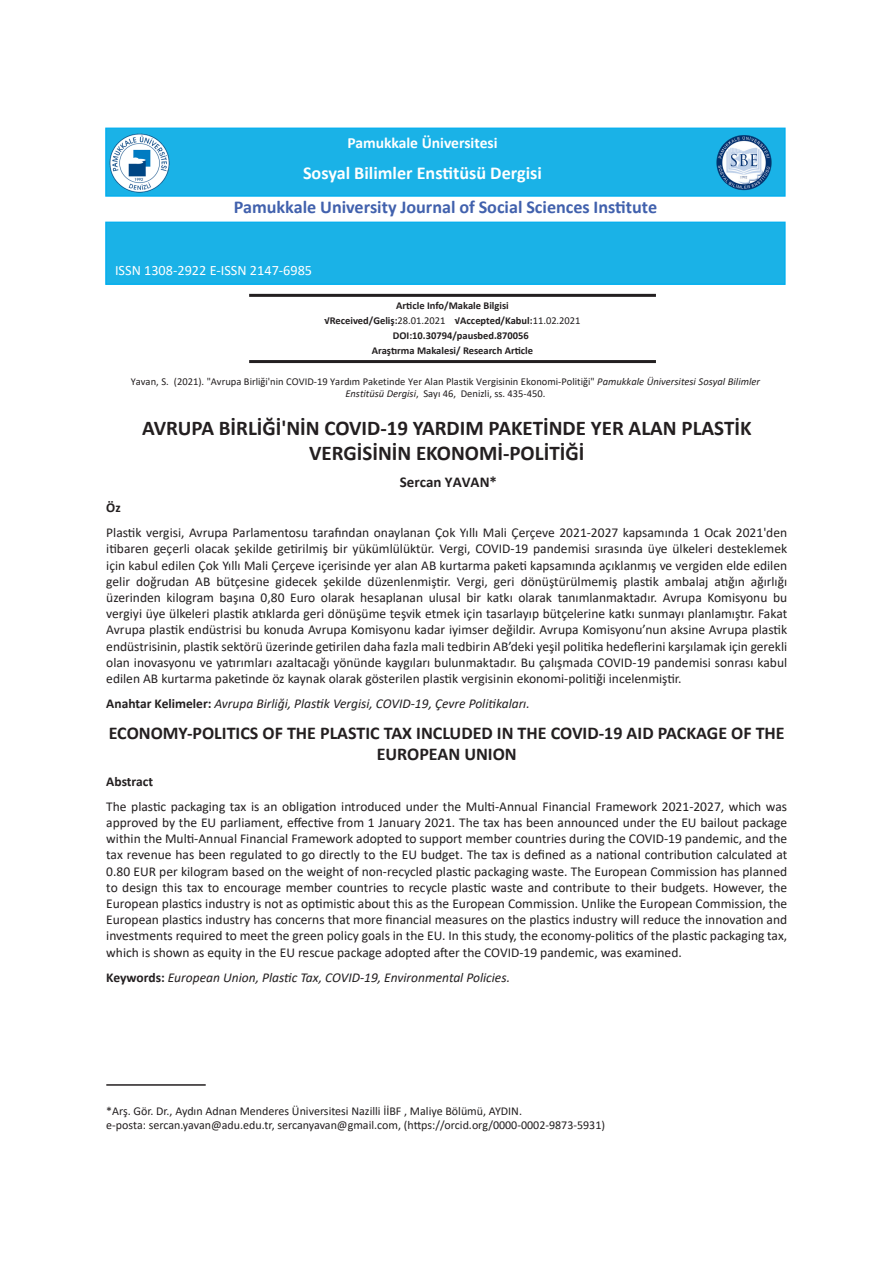
<style>
.page{position:relative;width:893px;height:1263px;background:#fff}
.page>*{position:absolute;margin:0;border:0;box-sizing:border-box;transform-origin:0 0}
.t1{font:700 21px/25.2px "Calibri";color:#231f20;text-align:center}
.t2{font:700 18.15px "Calibri";color:#4161ad}
.t3{font:700 18.15px "Calibri";color:#fff}
.t4{font:700 18px/21.6px "Calibri";color:#231f20;text-align:center}
.t5{font:700 15.6px "Calibri";color:#fff}
.t6{font:700 15px "Calibri";color:#231f20}
.t7{font:14.25px "Calibri";color:#fff}
.t8{font:13.5px/16.2px "Calibri";color:#231f20;text-align:justify}
.t9{font:italic 13.5px "Calibri";color:#231f20}
.t10{font:700 13.5px "Calibri";color:#231f20}
.t11{font:12px/14.4px "Calibri";color:#231f20}
.t12{font:10.5px/12px "Calibri";color:#231f20;text-align:center}
.t13{font:700 10.5px "Calibri";color:#231f20}
.s1{font-weight:400}
.s2{font-style:italic}
.s3{font-weight:700;font-style:normal}
</style>
<div class="page">
<hr style="left:249px;top:294px;width:407px;height:3px;background:#231f20">
<hr style="left:249px;top:360px;width:407px;height:3px;background:#231f20">
<div style="left:105px;top:222px;width:681px;height:63px;background:#1ab2e7;border:1px solid #00aeef"></div>
<div style="left:105px;top:128px;width:681px;height:69px;background:#1ab2e7;border:1px solid #00aeef"></div>
<img style="left:716px;top:135px;width:56px;height:56px">
<img style="left:110px;top:133px;width:59px;height:59px">
<hr style="left:106px;top:1084px;width:100px;height:2px;background:#231f20">
<p class="t5" style="left:347px;top:131px;width:152px">Pamukkale Üniversitesi</p>
<h2 class="t3" style="left:303px;top:160px;width:240px">Sosyal Bilimler Enstitüsü Dergisi</h2>
<h2 class="t2" style="left:234px;top:194px;width:425px">Pamukkale University Journal of Social Sciences Institute</h2>
<p class="t7" style="left:115px;top:260px;width:199px">ISSN 1308-2922 E-ISSN 2147-6985</p>
<p class="t13" style="left:396px;top:298px;width:114px">Article Info/Makale Bilgisi</p>
<p class="t13" style="left:324px;top:313px;width:258px">√Received/Geliş:<span class="s1">28.01.2021</span> √Accepted/Kabul:<span class="s1">11.02.2021</span></p>
<p class="t13" style="left:393px;top:328px;width:137px">DOI:10.30794/pausbed.870056</p>
<p class="t13" style="left:372px;top:343px;width:163px">Araştırma Makalesi/ Research Article</p>
<p class="t12" style="left:131px;top:375px;width:631px">Yavan, S. (2021). "Avrupa Birliği'nin COVID-19 Yardım Paketinde Yer Alan Plastik Vergisinin Ekonomi-Politiği" <span class="s2">Pamukkale Üniversitesi Sosyal Bilimler<br>Enstitüsü Dergisi</span>, Sayı 46, Denizli, ss. 435-450.</p>
<h1 class="t1" style="left:142px;top:415px;width:611px">AVRUPA BİRLİĞİ'NİN COVID-19 YARDIM PAKETİNDE YER ALAN PLASTİK<br>VERGİSİNİN EKONOMİ-POLİTİĞİ</h1>
<p class="t6" style="left:400px;top:471px;width:99px">Sercan YAVAN*</p>
<p class="t10" style="left:106px;top:498px;width:16px">Öz</p>
<p class="t8" style="left:106px;top:524px;width:682px">Plastik vergisi, Avrupa Parlamentosu tarafından onaylanan Çok Yıllı Mali Çerçeve 2021-2027 kapsamında 1 Ocak 2021'den itibaren geçerli olacak şekilde getirilmiş bir yükümlülüktür. Vergi, COVID-19 pandemisi sırasında üye ülkeleri desteklemek için kabul edilen Çok Yıllı Mali Çerçeve içerisinde yer alan AB kurtarma paketi kapsamında açıklanmış ve vergiden elde edilen gelir doğrudan AB bütçesine gidecek şekilde düzenlenmiştir. Vergi, geri dönüştürülmemiş plastik ambalaj atığın ağırlığı üzerinden kilogram başına 0,80 Euro olarak hesaplanan ulusal bir katkı olarak tanımlanmaktadır. Avrupa Komisyonu bu vergiyi üye ülkeleri plastik atıklarda geri dönüşüme teşvik etmek için tasarlayıp bütçelerine katkı sunmayı planlamıştır. Fakat Avrupa plastik endüstrisi bu konuda Avrupa Komisyonu kadar iyimser değildir. Avrupa Komisyonu’nun aksine Avrupa plastik endüstrisinin, plastik sektörü üzerinde getirilen daha fazla mali tedbirin AB’deki yeşil politika hedeflerini karşılamak için gerekli olan inovasyonu ve yatırımları azaltacağı yönünde kaygıları bulunmaktadır. Bu çalışmada COVID-19 pandemisi sonrası kabul edilen AB kurtarma paketinde öz kaynak olarak gösterilen plastik vergisinin ekonomi-politiği incelenmiştir.</p>
<p class="t9" style="left:106px;top:694px;width:425px"><span class="s3">Anahtar Kelimeler:</span> Avrupa Birliği, Plastik Vergisi, COVID-19, Çevre Politikaları.</p>
<h3 class="t4" style="left:109px;top:722px;width:677px">ECONOMY-POLITICS OF THE PLASTIC TAX INCLUDED IN THE COVID-19 AID PACKAGE OF THE<br>EUROPEAN UNION</h3>
<p class="t10" style="left:106px;top:772px;width:48px">Abstract</p>
<p class="t8" style="left:106px;top:798px;width:682px">The plastic packaging tax is an obligation introduced under the Multi-Annual Financial Framework 2021-2027, which was approved by the EU parliament, effective from 1 January 2021. The tax has been announced under the EU bailout package within the Multi-Annual Financial Framework adopted to support member countries during the COVID-19 pandemic, and the tax revenue has been regulated to go directly to the EU budget. The tax is defined as a national contribution calculated at 0.80 EUR per kilogram based on the weight of non-recycled plastic packaging waste. The European Commission has planned to design this tax to encourage member countries to recycle plastic waste and contribute to their budgets. However, the European plastics industry is not as optimistic about this as the European Commission. Unlike the European Commission, the European plastics industry has concerns that more financial measures on the plastics industry will reduce the innovation and investments required to meet the green policy goals in the EU. In this study, the economy-politics of the plastic packaging tax, which is shown as equity in the EU rescue package adopted after the COVID-19 pandemic, was examined.</p>
<p class="t9" style="left:106px;top:968px;width:405px"><span class="s3">Keywords:</span> European Union, Plastic Tax, COVID-19, Environmental Policies.</p>
<p class="t11" style="left:106px;top:1103px;width:500px">*Arş. Gör. Dr., Aydın Adnan Menderes Üniversitesi Nazilli İİBF , Maliye Bölümü, AYDIN.<br>e-posta: sercan.yavan@adu.edu.tr, sercanyavan@gmail.com, (https://orcid.org/0000-0002-9873-5931)</p>
</div>
